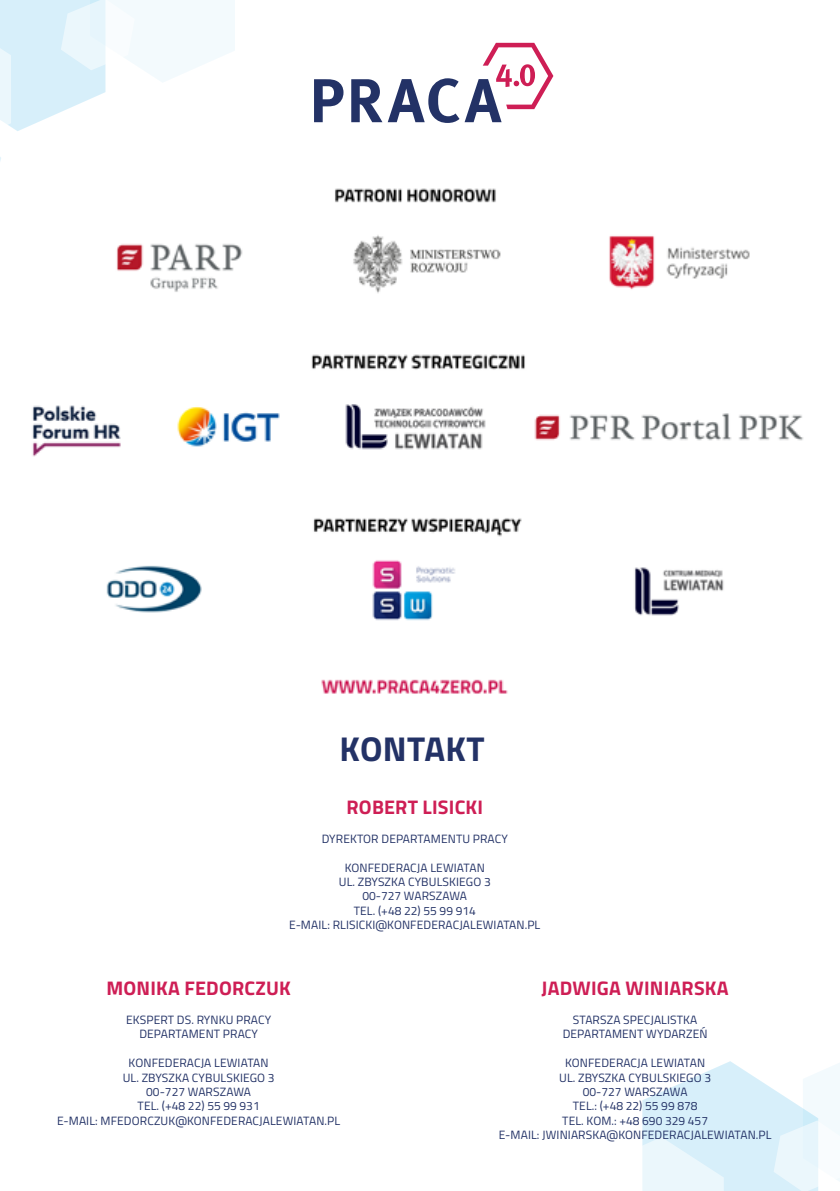
<style>
.page{position:relative;width:840px;height:1191px;background:#fff}
.page>*{position:absolute;margin:0;border:0;box-sizing:border-box;transform-origin:0 0}
.t1{font:700 34.4px "Titillium Web";letter-spacing:.01em;color:#233266}
.t2{font:700 19.6px "Titillium Web";letter-spacing:.01em;color:#ce1e55}
.t3{font:12px/14.4px "Titillium Web";letter-spacing:.01em;color:#233266;text-align:center}
</style>
<div class="page">
<svg style="left:0;top:0;width:235px;height:161px"></svg>
<svg style="left:642px;top:1061px;width:197px;height:130px"></svg>
<svg style="left:314px;top:79px;width:29px;height:43px"></svg>
<svg style="left:351px;top:43px;width:202px;height:80px"></svg>
<img style="left:23px;top:148px;width:781px;height:546px">
<h1 class="t1" style="left:339px;top:722px;width:146px">KONTAKT</h1>
<h2 class="t2" style="left:346px;top:792px;width:138px">ROBERT LISICKI</h2>
<p class="t3" style="left:321px;top:831px;width:187px">DYREKTOR DEPARTAMENTU PRACY</p>
<p class="t3" style="left:289px;top:859px;width:252px">KONFEDERACJA LEWIATAN<br>UL. ZBYSZKA CYBULSKIEGO 3<br>00-727 WARSZAWA<br>TEL. (+48 22) 55 99 914<br>E-MAIL: RLISICKI@KONFEDERACJALEWIATAN.PL</p>
<h2 class="t2" style="left:106px;top:973px;width:186px">MONIKA FEDORCZUK</h2>
<p class="t3" style="left:126px;top:1012px;width:146px">EKSPERT DS. RYNKU PRACY<br>DEPARTAMENT PRACY</p>
<p class="t3" style="left:57px;top:1055px;width:284px">KONFEDERACJA LEWIATAN<br>UL. ZBYSZKA CYBULSKIEGO 3<br>00-727 WARSZAWA<br>TEL. (+48 22) 55 99 931<br>E-MAIL: MFEDORCZUK@KONFEDERACJALEWIATAN.PL</p>
<h2 class="t2" style="left:541px;top:973px;width:188px">JADWIGA WINIARSKA</h2>
<p class="t3" style="left:562px;top:1012px;width:146px">STARSZA SPECJALISTKA<br>DEPARTAMENT WYDARZEŃ</p>
<p class="t3" style="left:498px;top:1055px;width:274px">KONFEDERACJA LEWIATAN<br>UL. ZBYSZKA CYBULSKIEGO 3<br>00-727 WARSZAWA<br>TEL.: (+48 22) 55 99 878<br>TEL. KOM.: +48 690 329 457<br>E-MAIL: JWINIARSKA@KONFEDERACJALEWIATAN.PL</p>
</div>
